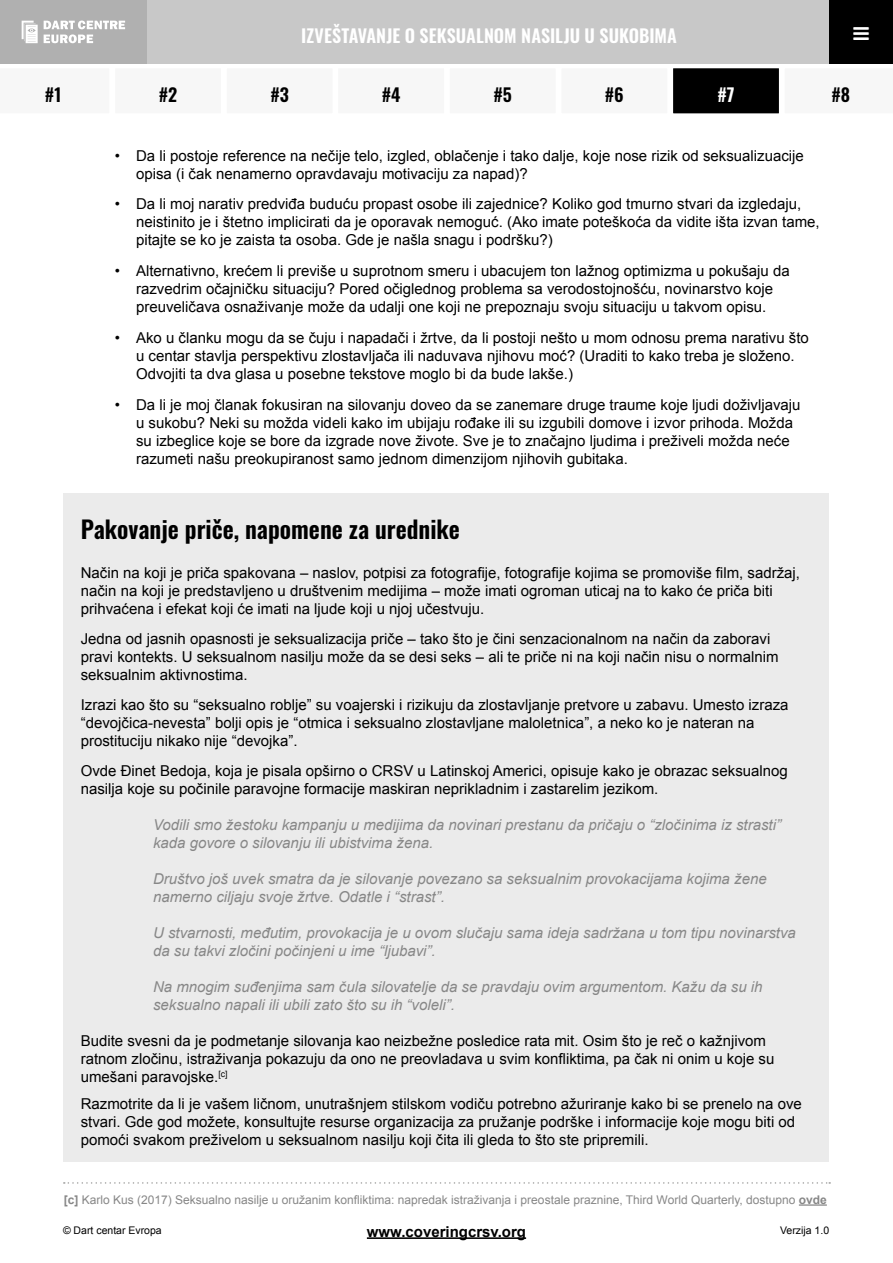
<style>
.page{position:relative;width:893px;height:1263px;background:#fff}
.page>*{position:absolute;margin:0;border:0;box-sizing:border-box;transform-origin:0 0}
.t1{font:600 24px "Oswald";color:#000}
.t2{font:600 18px "Oswald";color:#fff}
.t3{font:600 18px "Oswald";color:#000}
.t4{font:15px/18px "Arial";color:#000}
.t5{font:italic 15px/18px "Arial";color:#878787}
.t6{font:700 15px "Arial";color:#000}
.t7{font:12px "Arial";color:#878787}
.t8{font:10.5px "Arial";color:#000}
.s1{font-weight:700}
</style>
<div class="page">
<div style="left:336px;top:66px;width:110px;height:50px;background:#f7f7f7"></div>
<div style="left:671px;top:66px;width:110px;height:50px;background:#000"></div>
<div style="left:669px;top:64px;width:114px;height:54px;border:4px solid #fff"></div>
<div style="left:113px;top:66px;width:110px;height:50px;background:#f7f7f7"></div>
<div style="left:448px;top:66px;width:110px;height:50px;background:#f7f7f7"></div>
<svg style="left:780px;top:64px;width:3px;height:54px"></svg>
<div style="left:224px;top:66px;width:111px;height:50px;background:#f7f7f7"></div>
<div style="left:559px;top:66px;width:110px;height:50px;background:#f7f7f7"></div>
<div style="left:64px;top:493px;width:765px;height:669px;background:#ebebeb"></div>
<hr style="left:799px;top:1204px;width:28px;height:2px;background:#878787">
<svg style="left:64px;top:1182px;width:766px;height:2px"></svg>
<hr style="left:367px;top:1237px;width:159px;height:2px;background:#000">
<div style="left:0;top:0;width:893px;height:64px;background:#c8c8c8"></div>
<div style="left:0;top:0;width:147px;height:64px;background:#b0b0b0"></div>
<svg style="left:44px;top:21px;width:81px;height:22px"></svg>
<svg style="left:22px;top:21px;width:16px;height:22px"></svg>
<div style="left:829px;top:0;width:64px;height:64px;background:#000"></div>
<p class="t2" style="left:301px;top:19px;width:377px">IZVEŠTAVANJE O SEKSUALNOM NASILJU U SUKOBIMA</p>
<p class="t3" style="left:45px;top:78px;width:18px">#1</p>
<p class="t3" style="left:159px;top:78px;width:20px">#2</p>
<p class="t3" style="left:270px;top:78px;width:20px">#3</p>
<p class="t3" style="left:382px;top:78px;width:20px">#4</p>
<p class="t3" style="left:493px;top:78px;width:20px">#5</p>
<p class="t3" style="left:605px;top:78px;width:20px">#6</p>
<p class="t2" style="left:717px;top:78px;width:19px">#7</p>
<p class="t3" style="left:831px;top:78px;width:20px">#8</p>
<p class="t4" style="left:136px;top:147px;width:669px;text-indent:-21px">• Da li postoje reference na nečije telo, izgled, oblačenje i tako dalje, koje nose rizik od seksualizuacije opisa (i čak nenamerno opravdavaju motivaciju za napad)?</p>
<p class="t4" style="left:136px;top:195px;width:685px;text-indent:-21px">• Da li moj narativ predviđa buduću propast osobe ili zajednice? Koliko god tmurno stvari da izgledaju, neistinito je i štetno implicirati da je oporavak nemoguć. (Ako imate poteškoća da vidite išta izvan tame, pitajte se ko je zaista ta osoba. Gde je našla snagu i podršku?)</p>
<p class="t4" style="left:115px;top:262px;width:676px;text-align:center">• Alternativno, krećem li previše u suprotnom smeru i ubacujem ton lažnog optimizma u pokušaju da razvedrim očajničku situaciju? Pored očiglednog problema sa verodostojnošću, novinarstvo koje preuveličava osnaživanje može da udalji one koji ne prepoznaju svoju situaciju u takvom opisu.</p>
<p class="t4" style="left:136px;top:329px;width:674px;text-indent:-21px">• Ako u članku mogu da se čuju i napadači i žrtve, da li postoji nešto u mom odnosu prema narativu što u centar stavlja perspektivu zlostavljača ili naduvava njihovu moć? (Uraditi to kako treba je složeno.<br>Odvojiti ta dva glasa u posebne tekstove moglo bi da bude lakše.)</p>
<p class="t4" style="left:136px;top:396px;width:666px;text-indent:-21px">• Da li je moj članak fokusiran na silovanju doveo da se zanemare druge traume koje ljudi doživljavaju u sukobu? Neki su možda videli kako im ubijaju rođake ili su izgubili domove i izvor prihoda. Možda su izbeglice koje se bore da izgrade nove živote. Sve je to značajno ljudima i preživeli možda neće razumeti našu preokupiranost samo jednom dimenzijom njihovih gubitaka.</p>
<h1 class="t1" style="left:81px;top:508px;width:381px">Pakovanje priče, napomene za urednike</h1>
<p class="t4" style="left:81px;top:564px;width:721px">Način na koji je priča spakovana – naslov, potpisi za fotografije, fotografije kojima se promoviše film, sadržaj, način na koji je predstavljeno u društvenim medijima – može imati ogroman uticaj na to kako će priča biti prihvaćena i efekat koji će imati na ljude koji u njoj učestvuju.</p>
<p class="t4" style="left:81px;top:630px;width:699px">Jedna od jasnih opasnosti je seksualizacija priče – tako što je čini senzacionalnom na način da zaboravi pravi kontekts. U seksualnom nasilju može da se desi seks – ali te priče ni na koji način nisu o normalnim seksualnim aktivnostima.</p>
<p class="t4" style="left:81px;top:696px;width:709px">Izrazi kao što su “seksualno roblje” su voajerski i rizikuju da zlostavljanje pretvore u zabavu. Umesto izraza “devojčica-nevesta” bolji opis je “otmica i seksualno zlostavljane maloletnica”, a neko ko je nateran na prostituciju nikako nije “devojka”.</p>
<p class="t4" style="left:81px;top:762px;width:709px">Ovde Đinet Bedoja, koja je pisala opširno o CRSV u Latinskoj Americi, opisuje kako je obrazac seksualnog nasilja koje su počinile paravojne formacije maskiran neprikladnim i zastarelim jezikom.</p>
<p class="t5" style="left:153px;top:816px;width:629px">Vodili smo žestoku kampanju u medijima da novinari prestanu da pričaju o “zločinima iz strasti” kada govore o silovanju ili ubistvima žena.</p>
<p class="t5" style="left:153px;top:870px;width:615px">Društvo još uvek smatra da je silovanje povezano sa seksualnim provokacijama kojima žene namerno ciljaju svoje žrtve. Odatle i “strast”.</p>
<p class="t5" style="left:153px;top:924px;width:644px">U stvarnosti, međutim, provokacija je u ovom slučaju sama ideja sadržana u tom tipu novinarstva da su takvi zločini počinjeni u ime “ljubavi”.</p>
<p class="t5" style="left:153px;top:978px;width:611px">Na mnogim suđenjima sam čula silovatelje da se pravdaju ovim argumentom. Kažu da su ih seksualno napali ili ubili zato što su ih “voleli”.</p>
<p class="t4" style="left:81px;top:1032px;width:695px">Budite svesni da je podmetanje silovanja kao neizbežne posledice rata mit. Osim što je reč o kažnjivom ratnom zločinu, istraživanja pokazuju da ono ne preovladava u svim konfliktima, pa čak ni onim u koje su umešani paravojske.<sup>[c]</sup></p>
<p class="t4" style="left:81px;top:1095px;width:723px">Razmotrite da li je vašem ličnom, unutrašnjem stilskom vodiču potrebno ažuriranje kako bi se prenelo na ove stvari. Gde god možete, konsultujte resurse organizacija za pružanje podrške i informacije koje mogu biti od pomoći svakom preživelom u seksualnom nasilju koji čita ili gleda to što ste pripremili.</p>
<p class="t7" style="left:64px;top:1192px;width:765px"><span class="s1">[c]</span> Karlo Kus (2017) Seksualno nasilje u oružanim konfliktima: napredak istraživanja i preostale praznine, Third World Quarterly, dostupno <span class="s1">ovde</span></p>
<p class="t6" style="left:367px;top:1221px;width:161px">www.coveringcrsv.org</p>
<p class="t8" style="left:63px;top:1223px;width:100px">© Dart centar Evropa</p>
<p class="t8" style="left:780px;top:1223px;width:51px">Verzija 1.0</p>
</div>
